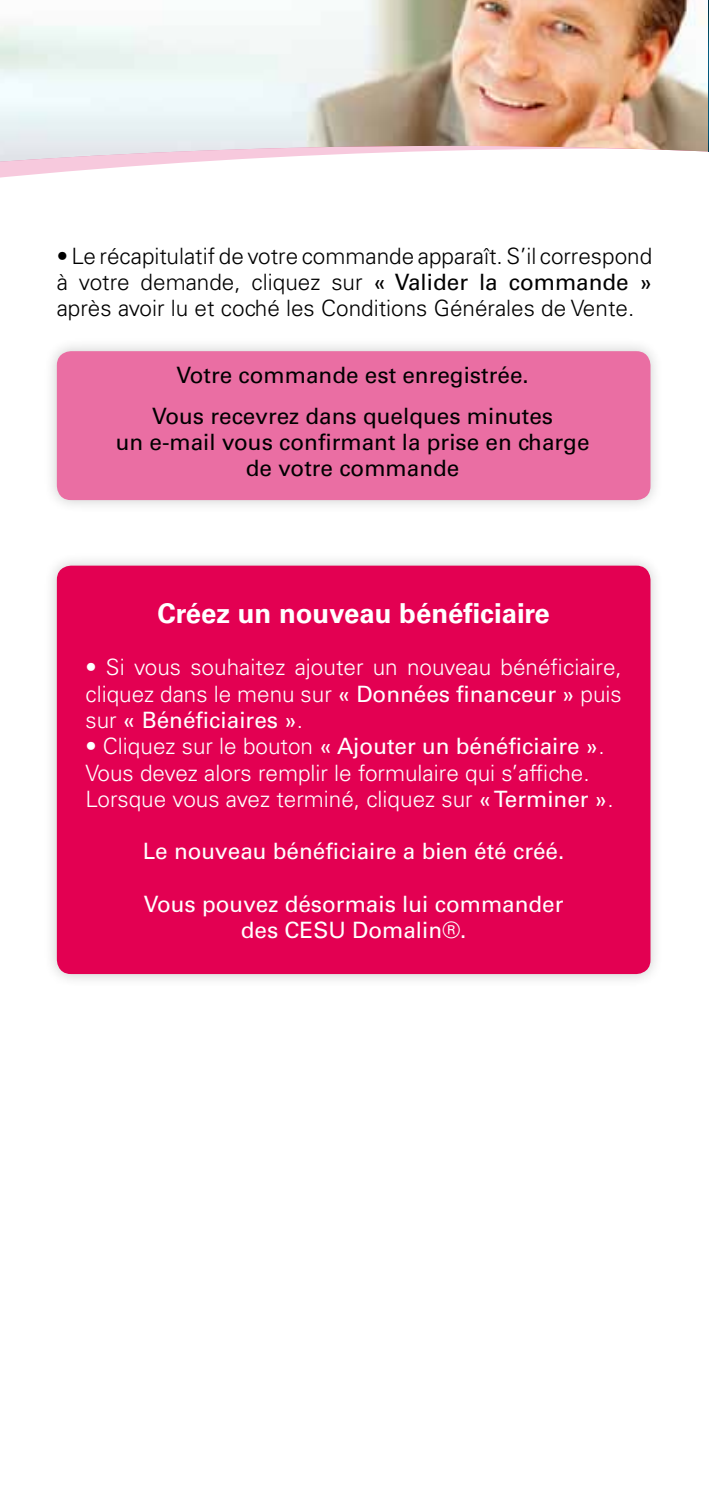
<style>
.page{position:relative;width:709px;height:1489px;background:#fff}
.page>*{position:absolute;margin:0;border:0;box-sizing:border-box;transform-origin:0 0}
.t1{font:700 27.5px "Univers LT Std";color:#fff}
.t2{font:300 22.5px/26.2px "Univers LT Std";color:#fff;text-align:justify}
.t3{font:300 22.5px/26.2px "Univers LT Std";color:#000;text-align:justify}
.t4{font:22.5px/40.5px "Univers LT Std";color:#000;text-align:center}
.t5{font:22.5px/26.2px "Univers LT Std";color:#fff;text-align:center}
.s1{font-weight:400}
</style>
<div class="page">
<svg style="left:0;top:162px;width:190px;height:16px"></svg>
<img style="left:0;top:0;width:709px;height:162px">
<img style="left:708px;top:0;width:1px;height:151px">
<div style="left:43px;top:337px;width:621px;height:177px;background:#000;opacity:.2"></div>
<div style="left:57px;top:351px;width:593px;height:149px;background:#ea6ea3;border-radius:14px"></div>
<div style="left:43px;top:552px;width:621px;height:435px;background:#000;opacity:.2"></div>
<div style="left:57px;top:565px;width:593px;height:409px;background:#e30052;border-radius:14px"></div>
<p class="t3" style="left:57px;top:242px;width:597px">• Le récapitulatif de votre commande apparaît. S’il correspond à votre demande, cliquez sur <span class="s1">« Valider la commande » </span>après avoir lu et coché les Conditions Générales de Vente.</p>
<p class="t4" style="left:152px;top:355px;width:402px">Votre commande est enregistrée.<br>Vous recevrez dans quelques minutes</p>
<p class="t4" style="left:116px;top:429px;width:475px;line-height:26.2px">un e-mail vous confirmant la prise en charge de votre commande</p>
<p class="t1" style="left:157px;top:597px;width:394px">Créez un nouveau bénéficiaire</p>
<p class="t2" style="left:85px;top:654px;width:538px">• Si vous souhaitez ajouter un nouveau bénéficiaire, cliquez dans le menu sur <span class="s1">« Données financeur »</span> puis sur <span class="s1">« Bénéficiaires »</span>.</p>
<p class="t2" style="left:85px;top:733px;width:529px;text-align:left">• Cliquez sur le bouton <span class="s1">« Ajouter un bénéficiaire »</span>.<br>Vous devez alors remplir le formulaire qui s’affiche.<br>Lorsque vous avez terminé, cliquez sur <span class="s1">« Terminer »</span>.</p>
<p class="t5" style="left:143px;top:838px;width:423px">Le nouveau bénéficiaire a bien été créé.</p>
<p class="t5" style="left:144px;top:890px;width:421px">Vous pouvez désormais lui commander des CESU Domalin®.</p>
</div>
